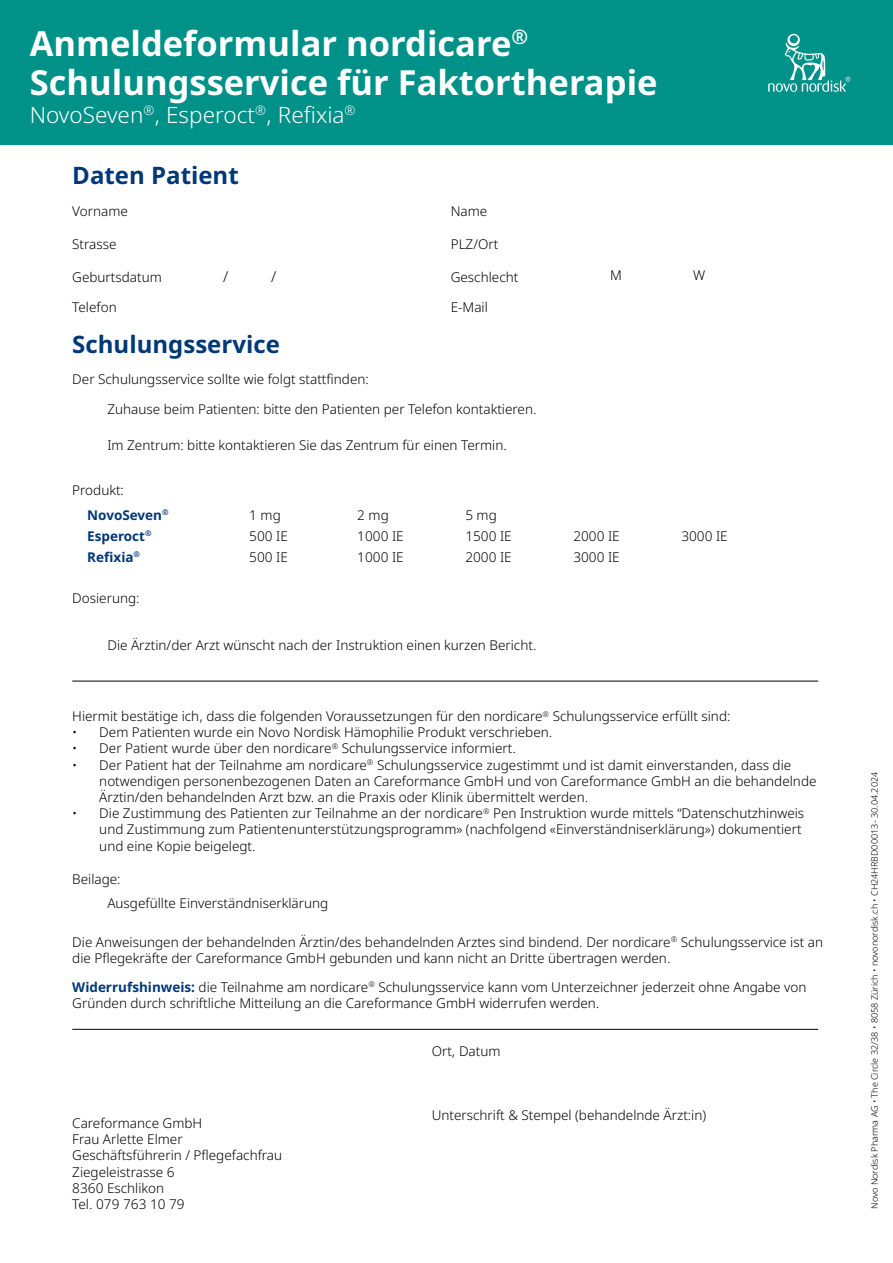
<style>
.page{position:relative;width:893px;height:1263px;background:#fff}
.page>*{position:absolute;margin:0;border:0;box-sizing:border-box;transform-origin:0 0}
.t1{font:700 34.5px/39px "Apis";color:#fff}
.t2{font:700 24px "Apis";color:#003878}
.t3{font:300 22.5px "Apis";color:#fff}
.t4{font:300 15px "Apis";color:#000}
.t5{font:300 13.5px/16.2px "Apis";color:#000}
.t6{font:700 13.5px "Apis";color:#003878}
.t7{font:300 9px "Apis";color:#000}
.s1{font-weight:700;color:#003878}
</style>
<div class="page">
<div style="left:0;top:0;width:893px;height:144px;background:#009189"></div>
<svg style="left:768px;top:34px;width:82px;height:58px"></svg>
<hr style="left:72px;top:681px;width:746px;height:1px;background:#000">
<hr style="left:72px;top:1029px;width:746px;height:1px;background:#000">
<h1 class="t1" style="left:30px;top:24px;width:629px">Anmeldeformular nordicare<sup>®<br></sup>Schulungsservice für Faktortherapie</h1>
<h3 class="t3" style="left:30px;top:99px;width:327px">NovoSeven<sup>®</sup>, Esperoct<sup>®</sup>, Refixia<sup>®</sup></h3>
<h2 class="t2" style="left:72px;top:158px;width:168px">Daten Patient</h2>
<p class="t5" style="left:72px;top:203px;width:57px">Vorname</p>
<p class="t5" style="left:72px;top:237px;width:46px">Strasse</p>
<p class="t5" style="left:72px;top:269px;width:91px">Geburtsdatum</p>
<p class="t4" style="left:223px;top:266px;width:7px">/</p>
<p class="t4" style="left:271px;top:266px;width:7px">/</p>
<p class="t5" style="left:72px;top:300px;width:46px">Telefon</p>
<h2 class="t2" style="left:72px;top:328px;width:209px">Schulungsservice</h2>
<p class="t5" style="left:72px;top:372px;width:298px">Der Schulungsservice sollte wie folgt stattfinden:</p>
<p class="t5" style="left:451px;top:203px;width:38px">Name</p>
<p class="t5" style="left:451px;top:237px;width:49px">PLZ/Ort</p>
<p class="t5" style="left:451px;top:269px;width:69px">Geschlecht</p>
<p class="t5" style="left:610px;top:267px;width:13px">M</p>
<p class="t5" style="left:693px;top:267px;width:14px">W</p>
<p class="t5" style="left:451px;top:300px;width:39px">E-Mail</p>
<p class="t5" style="left:107px;top:401px;width:431px">Zuhause beim Patienten: bitte den Patienten per Telefon kontaktieren.</p>
<p class="t5" style="left:107px;top:437px;width:401px">Im Zentrum: bitte kontaktieren Sie das Zentrum für einen Termin.</p>
<p class="t5" style="left:72px;top:482px;width:53px">Produkt:</p>
<p class="t6" style="left:87px;top:505px;width:83px">NovoSeven<sup>®</sup></p>
<p class="t5" style="left:249px;top:507px;width:33px">1 mg</p>
<p class="t5" style="left:357px;top:507px;width:33px">2 mg</p>
<p class="t5" style="left:465px;top:507px;width:33px">5 mg</p>
<p class="t6" style="left:87px;top:526px;width:66px">Esperoct<sup>®</sup></p>
<p class="t5" style="left:249px;top:528px;width:40px">500 IE</p>
<p class="t5" style="left:357px;top:528px;width:48px">1000 IE</p>
<p class="t5" style="left:465px;top:528px;width:48px">1500 IE</p>
<p class="t5" style="left:573px;top:528px;width:48px">2000 IE</p>
<p class="t5" style="left:681px;top:528px;width:48px">3000 IE</p>
<p class="t6" style="left:87px;top:547px;width:54px">Refixia<sup>®</sup></p>
<p class="t5" style="left:249px;top:549px;width:40px">500 IE</p>
<p class="t5" style="left:357px;top:549px;width:48px">1000 IE</p>
<p class="t5" style="left:465px;top:549px;width:48px">2000 IE</p>
<p class="t5" style="left:573px;top:549px;width:48px">3000 IE</p>
<p class="t5" style="left:72px;top:590px;width:69px">Dosierung:</p>
<p class="t5" style="left:107px;top:637px;width:431px">Die Ärztin/der Arzt wünscht nach der Instruktion einen kurzen Bericht.</p>
<p class="t5" style="left:72px;top:708px;width:660px">Hiermit bestätige ich, dass die folgenden Voraussetzungen für den nordicare<sup>®</sup> Schulungsservice erfüllt sind:</p>
<p class="t5" style="left:72px;top:724px;width:482px">• Dem Patienten wurde ein Novo Nordisk Hämophilie Produkt verschrieben.</p>
<p class="t5" style="left:72px;top:741px;width:445px">• Der Patient wurde über den nordicare<sup>®</sup> Schulungsservice informiert.</p>
<p class="t5" style="left:99px;top:757px;width:719px;text-indent:-27px">• Der Patient hat der Teilnahme am nordicare<sup>®</sup> Schulungsservice zugestimmt und ist damit einverstanden, dass die notwendigen personenbezogenen Daten an Careformance GmbH und von Careformance GmbH an die behandelnde<br>Ärztin/den behandelnden Arzt bzw. an die Praxis oder Klinik übermittelt werden.</p>
<p class="t5" style="left:99px;top:805px;width:706px;text-indent:-27px">• Die Zustimmung des Patienten zur Teilnahme an der nordicare<sup>®</sup> Pen Instruktion wurde mittels “Datenschutzhinweis und Zustimmung zum Patientenunterstützungsprogramm» (nachfolgend «Einverständniserklärung») dokumentiert und eine Kopie beigelegt.</p>
<p class="t5" style="left:72px;top:871px;width:50px">Beilage:</p>
<p class="t5" style="left:107px;top:895px;width:222px">Ausgefüllte Einverständniserklärung</p>
<p class="t5" style="left:72px;top:934px;width:752px">Die Anweisungen der behandelnden Ärztin/des behandelnden Arztes sind bindend. Der nordicare<sup>®</sup> Schulungsservice ist an die Pflegekräfte der Careformance GmbH gebunden und kann nicht an Dritte übertragen werden.</p>
<p class="t5" style="left:72px;top:979px;width:736px"><span class="s1">Widerrufshinweis:</span> die Teilnahme am nordicare<sup>®</sup> Schulungsservice kann vom Unterzeichner jederzeit ohne Angabe von<br>Gründen durch schriftliche Mitteilung an die Careformance GmbH widerrufen werden.</p>
<p class="t5" style="left:72px;top:1115px;width:211px">Careformance GmbH<br>Frau Arlette Elmer<br>Geschäftsführerin / Pflegefachfrau<br>Ziegeleistrasse 6<br>8360 Eschlikon<br>Tel. 079 763 10 79</p>
<p class="t5" style="left:432px;top:1043px;width:70px">Ort, Datum</p>
<p class="t5" style="left:432px;top:1108px;width:276px">Unterschrift &amp; Stempel (behandelnde Ärzt:in)</p>
<p class="t7" style="left:868px;top:1209px;width:439px;rotate:-90deg">Novo Nordisk Pharma AG • The Circle 32/38 • 8058 Zürich • novonordisk.ch • CH24HRBD00013- 30.04.2024</p>
</div>
